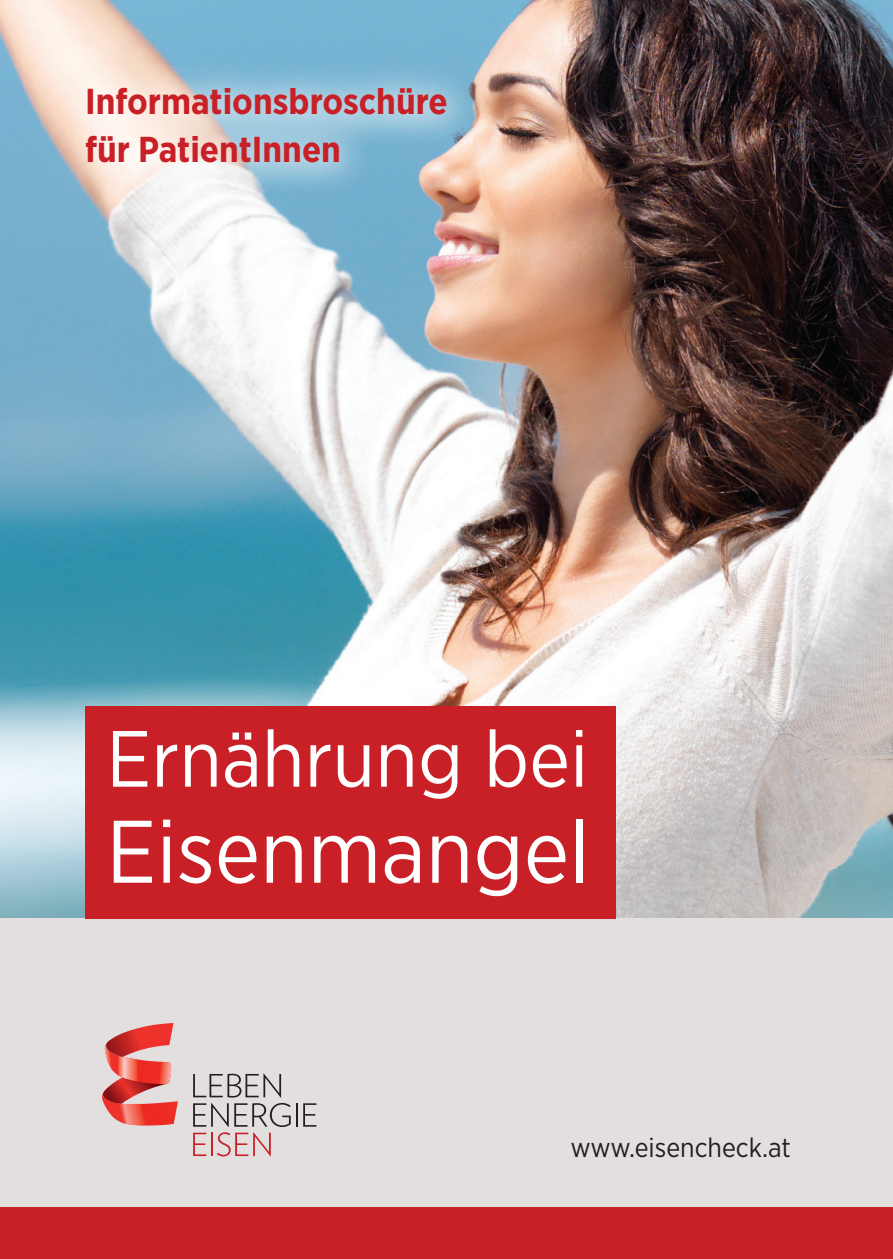
<style>
.page{position:relative;width:893px;height:1259px;background:#fff}
.page>*{position:absolute;margin:0;border:0;box-sizing:border-box;transform-origin:0 0}
.t1{font:88.5px "Gotham Narrow";color:#fff}
.t2{font:79.5px "Gotham Narrow";color:#fff}
.t3{font:700 36px/48px "Gotham Narrow";color:#c82026}
.t4{font:27px "Gotham Narrow";color:#231f20}
</style>
<div class="page">
<img style="left:0;top:0;width:893px;height:918px">
<div style="left:0;top:918px;width:893px;height:341px;background:#e4dfdf"></div>
<svg style="left:193px;top:1073px;width:88px;height:24px"></svg>
<hr style="left:296px;top:1103px;width:2px;height:23px;background:#231f20">
<svg style="left:303px;top:1103px;width:13px;height:23px"></svg>
<svg style="left:193px;top:1103px;width:98px;height:53px"></svg>
<svg style="left:102px;top:1023px;width:76px;height:102px"></svg>
<div style="left:85px;top:706px;width:530px;height:212px;background:#c82026"></div>
<div style="left:0;top:1208px;width:893px;height:51px;background:#c82026"></div>
<div style="left:48px;top:51px;width:435px;height:150px;background:#fff;opacity:.75"></div>
<p class="t3" style="left:85px;top:77px;width:364px">Informationsbroschüre für PatientInnen</p>
<h2 class="t2" style="left:106px;top:709px;width:484px">Ernährung bei</h2>
<h1 class="t1" style="left:106px;top:796px;width:485px">Eisenmangel</h1>
<p class="t4" style="left:570px;top:1130px;width:222px">www.eisencheck.at</p>
</div>
